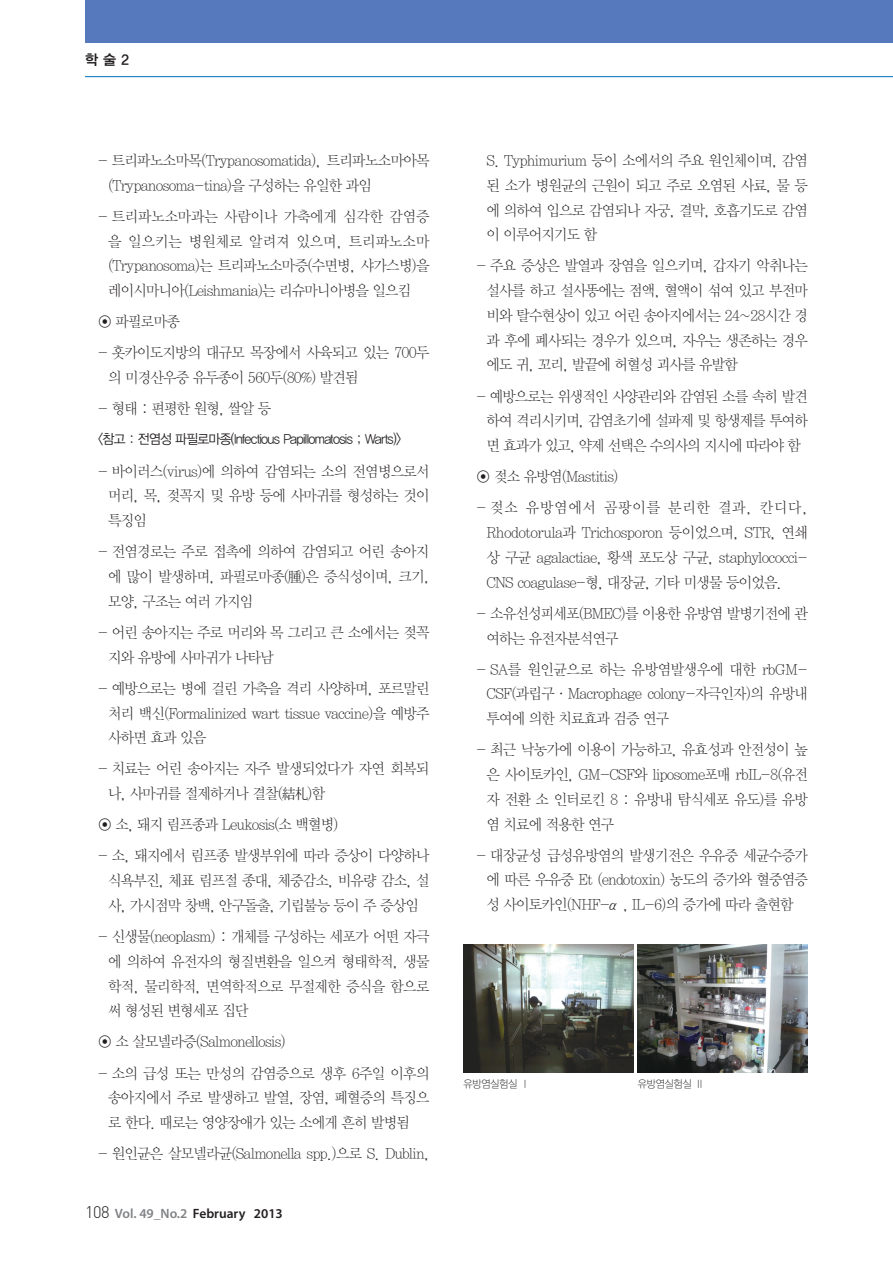
<style>
.page{position:relative;width:893px;height:1263px;background:#fff}
.page>*{position:absolute;margin:0;border:0;box-sizing:border-box;transform-origin:0 0}
.t1{font:15px/24.8px "YDIY Mj O310";letter-spacing:-.05em;color:#231f20;text-align:justify;scale:.95 1}
.t2{font:14.25px "YDIYGO340";color:#231f20}
.t3{font:13.5px "YDIYGO320";letter-spacing:-.05em;color:#231f20;scale:.95 1}
.t4{font:600 13.5px "Myriad Pro";color:#231f20}
.t5{font:10.5px "YDIYGO310";letter-spacing:-.025em;color:#231f20;scale:.95 1}
.s1{font-family:"Dinlig";font-weight:400;font-size:16.5px}
.s2{color:#808285}
</style>
<div class="page">
<div style="left:85px;top:0;width:808px;height:43px;background:#5679bd"></div>
<hr style="left:85px;top:76px;width:808px;height:1px;background:#006fba">
<img style="left:463px;top:945px;width:171px;height:127px">
<img style="left:638px;top:945px;width:170px;height:127px">
<p class="t2" style="left:85px;top:51px;width:46px">학 술 2</p>
<p class="t1" style="left:108px;top:149px;width:340px;text-indent:-10px">- 트리파노소마목(Trypanosomatida), 트리파노소마아목 (Trypanosoma-tina)을 구성하는 유일한 과임</p>
<p class="t1" style="left:108px;top:205px;width:340px;text-indent:-10px">- 트리파노소마과는 사람이나 가축에게 심각한 감염증 을 일으키는 병원체로 알려져 있으며, 트리파노소마 (Trypanosoma)는 트리파노소마증(수면병, 샤가스병)을 레이시마니아(Leishmania)는 리슈마니아병을 일으킴</p>
<p class="t1" style="left:98px;top:310px;width:88px">⊙ 파필로마종</p>
<p class="t1" style="left:108px;top:341px;width:340px;text-indent:-10px">- 홋카이도지방의 대규모 목장에서 사육되고 있는 700두 의 미경산우중 유두종이 560두(80%) 발견됨</p>
<p class="t1" style="left:98px;top:397px;width:184px">- 형태 : 편평한 원형, 쌀알 등</p>
<p class="t3" style="left:98px;top:432px;width:321px">&lt;참고 : 전염성 파필로마종(Infectious Papillomatosis ; Warts)&gt;</p>
<p class="t1" style="left:108px;top:459px;width:340px;text-indent:-10px">- 바이러스(virus)에 의하여 감염되는 소의 전염병으로서 머리, 목, 젖꼭지 및 유방 등에 사마귀를 형성하는 것이 특징임</p>
<p class="t1" style="left:108px;top:540px;width:340px;text-indent:-10px">- 전염경로는 주로 접촉에 의하여 감염되고 어린 송아지 에 많이 발생하며, 파필로마종(腫)은 증식성이며, 크기, 모양, 구조는 여러 가지임</p>
<p class="t1" style="left:108px;top:621px;width:340px;text-indent:-10px">- 어린 송아지는 주로 머리와 목 그리고 큰 소에서는 젖꼭 지와 유방에 사마귀가 나타남</p>
<p class="t1" style="left:108px;top:676px;width:340px;text-indent:-10px">- 예방으로는 병에 걸린 가축을 격리 사양하며, 포르말린 처리 백신(Formalinized wart tissue vaccine)을 예방주 사하면 효과 있음</p>
<p class="t1" style="left:108px;top:757px;width:340px;text-indent:-10px">- 치료는 어린 송아지는 자주 발생되었다가 자연 회복되 나, 사마귀를 절제하거나 결찰(結札)함</p>
<p class="t1" style="left:98px;top:813px;width:255px">⊙ 소, 돼지 림프종과 Leukosis(소 백혈병)</p>
<p class="t1" style="left:108px;top:844px;width:340px;text-indent:-10px">- 소, 돼지에서 림프종 발생부위에 따라 증상이 다양하나 식욕부진, 체표 림프절 종대, 체중감소, 비유량 감소, 설 사, 가시점막 창백, 안구돌출, 기립불능 등이 주 증상임</p>
<p class="t1" style="left:108px;top:925px;width:340px;text-indent:-10px">- 신생물(neoplasm) : 개체를 구성하는 세포가 어떤 자극 에 의하여 유전자의 형질변환을 일으켜 형태학적, 생물 학적, 물리학적, 면역학적으로 무절제한 증식을 함으로 써 형성된 변형세포 집단</p>
<p class="t1" style="left:98px;top:1030px;width:199px">⊙ 소 살모넬라증(Salmonellosis)</p>
<p class="t1" style="left:108px;top:1061px;width:340px;text-indent:-10px">- 소의 급성 또는 만성의 감염증으로 생후 6주일 이후의 송아지에서 주로 발생하고 발열, 장염, 폐혈증의 특징으 로 한다. 때로는 영양장애가 있는 소에게 흔히 발병됨</p>
<p class="t1" style="left:98px;top:1142px;width:351px">- 원인균은 살모넬라균(Salmonella spp.)으로 S. Dublin,</p>
<p class="t4" style="left:85px;top:1205px;width:199px"><span class="s1">108</span> <span class="s2">Vol. 49_No.2</span> February 2013</p>
<p class="t1" style="left:487px;top:149px;width:340px">S. Typhimurium 등이 소에서의 주요 원인체이며, 감염 된 소가 병원균의 근원이 되고 주로 오염된 사료, 물 등 에 의하여 입으로 감염되나 자궁, 결막, 호흡기도로 감염 이 이루어지기도 함</p>
<p class="t1" style="left:487px;top:254px;width:340px;text-indent:-10px">- 주요 증상은 발열과 장염을 일으키며, 갑자기 악취나는 설사를 하고 설사똥에는 점액, 혈액이 섞여 있고 부전마 비와 탈수현상이 있고 어린 송아지에서는 24~28시간 경 과 후에 폐사되는 경우가 있으며, 자우는 생존하는 경우 에도 귀, 꼬리, 발끝에 허혈성 괴사를 유발함</p>
<p class="t1" style="left:487px;top:384px;width:340px;text-indent:-10px">- 예방으로는 위생적인 사양관리와 감염된 소를 속히 발견 하여 격리시키며, 감염초기에 설파제 및 항생제를 투여하 면 효과가 있고, 약제 선택은 수의사의 지시에 따라야 함</p>
<p class="t1" style="left:476px;top:465px;width:151px">⊙ 젖소 유방염(Mastitis)</p>
<p class="t1" style="left:487px;top:496px;width:340px;text-indent:-10px">- 젖소 유방염에서 곰팡이를 분리한 결과, 칸디다, Rhodotorula과 Trichosporon 등이었으며, STR, 연쇄 상 구균 agalactiae, 황색 포도상 구균, staphylococci-CNS coagulase-형, 대장균, 기타 미생물 등이었음.</p>
<p class="t1" style="left:487px;top:601px;width:340px;text-indent:-10px">- 소유선성피세포(BMEC)를 이용한 유방염 발병기전에 관 여하는 유전자분석연구</p>
<p class="t1" style="left:487px;top:657px;width:340px;text-indent:-10px">- SA를 원인균으로 하는 유방염발생우에 대한 rbGM-CSF(과립구·Macrophage colony-자극인자)의 유방내 투여에 의한 치료효과 검증 연구</p>
<p class="t1" style="left:487px;top:738px;width:340px;text-indent:-10px">- 최근 낙농가에 이용이 가능하고, 유효성과 안전성이 높 은 사이토카인, GM-CSF와 liposome포매 rbIL-8(유전 자 전환 소 인터로킨 8 : 유방내 탐식세포 유도)를 유방 염 치료에 적용한 연구</p>
<p class="t1" style="left:487px;top:843px;width:340px;text-indent:-10px">- 대장균성 급성유방염의 발생기전은 우유중 세균수증가 에 따른 우유중 Et (endotoxin) 농도의 증가와 혈중염증 성 사이토카인(NHF-α, IL-6)의 증가에 따라 출현함</p>
<p class="t5" style="left:463px;top:1078px;width:72px">유방염실험실 Ⅰ</p>
<p class="t5" style="left:638px;top:1078px;width:72px">유방염실험실 Ⅱ</p>
</div>
